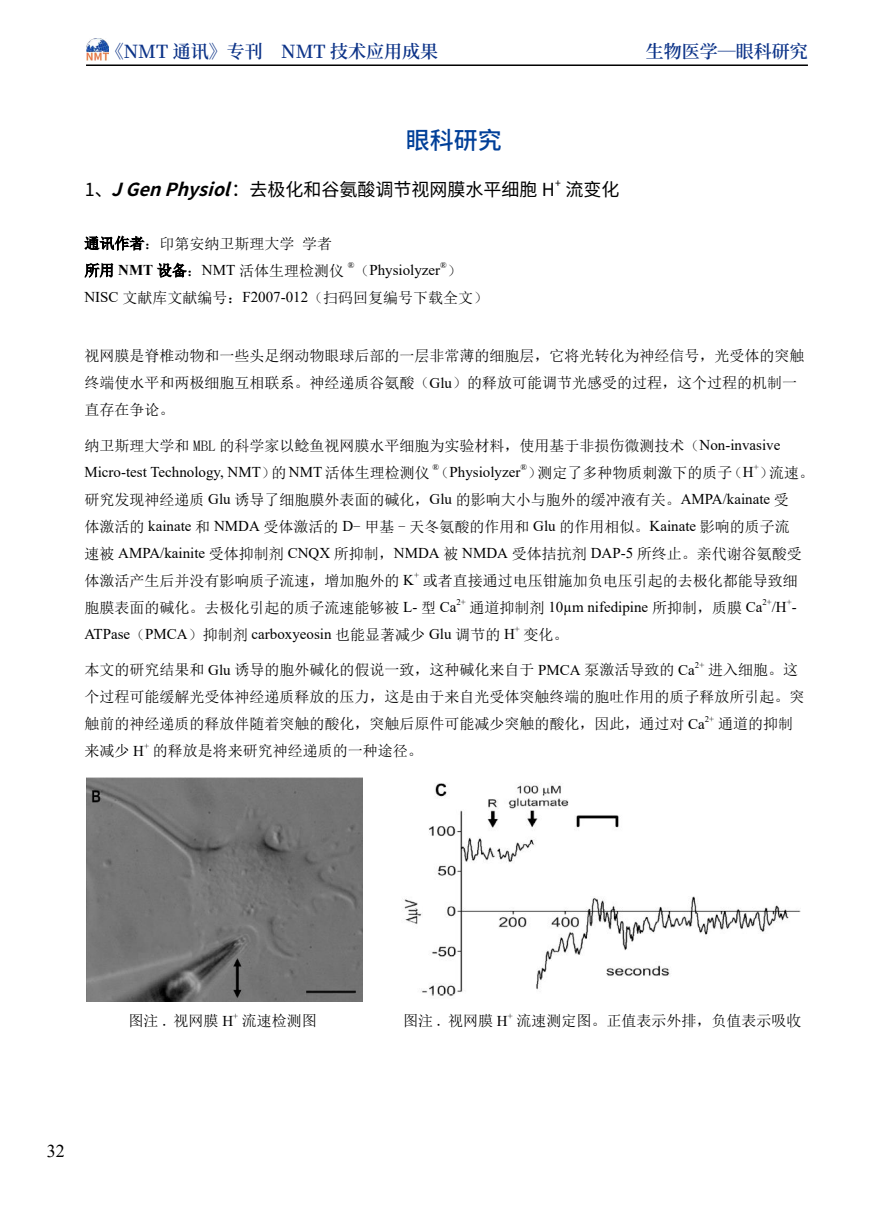
<style>
.page{position:relative;width:893px;height:1212px;background:#fff}
.page>*{position:absolute;margin:0;border:0;box-sizing:border-box;transform-origin:0 0}
.t1{font:500 24px "Noto Sans Hans";color:#003f98}
.t2{font:18px "Source Han Sans SC";color:#000}
.t3{font:600 18px "Source Han Serif CN";color:#0c3388}
.t4{font:18px "Times New Roman";color:#000}
.t5{font:15px/27px "Sim Sun";color:#000}
.t6{font:15px "Times New Roman";color:#000}
.t7{font:10.5px "Source Han Sans SC";color:#000}
.t8{font:8.7px "Times New Roman";color:#000}
.s1{font-family:"Noto Sans Hans"}
.s2{font-family:"Noto Sans Hans";font-weight:700;font-style:italic}
.s3{font-family:"Times New Roman";font-weight:700}
.s4{font-family:"Times New Roman"}
.s5{font-family:"Sim Sun"}
</style>
<div class="page">
<hr style="left:86px;top:64px;width:722px;height:2px;background:#000">
<img style="left:86px;top:38px;width:22px;height:22px">
<img style="left:86px;top:777px;width:277px;height:224px">
<img style="left:404px;top:783px;width:397px;height:214px">
<svg style="left:84px;top:235px;width:61px;height:16px"></svg>
<svg style="left:84px;top:263px;width:29px;height:15px"></svg>
<svg style="left:157px;top:263px;width:30px;height:15px"></svg>
<p class="t3" style="left:106px;top:41px;width:334px">《NMT 通讯》专刊 NMT 技术应用成果</p>
<h1 class="t1" style="left:406px;top:126px;width:97px">眼科研究</h1>
<p class="t2" style="left:85px;top:180px;width:472px"><span class="s1">1、</span><span class="s2">JGenPhysiol</span><span class="s1">：</span>去极化和谷氨酸调节视网膜水平细胞 H</p>
<p class="t7" style="left:555px;top:178px;width:7px">+</p>
<p class="t2" style="left:565px;top:180px;width:55px">流变化</p>
<p class="t5" style="left:84px;top:230px;width:261px">通讯作者：印第安纳卫斯理大学 学者所用 <span class="s3">NMT</span> 设备：<span class="s4">NMT</span> 活体生理检测仪</p>
<p class="t8" style="left:440px;top:259px;width:8px">®</p>
<p class="t5" style="left:84px;top:284px;width:405px"><span class="s4">NISC</span> 文献库文献编号：<span class="s4">F2007-012</span>（扫码回复编号下载全文）</p>
<p class="t8" style="left:348px;top:259px;width:8px">®</p>
<p class="t6" style="left:354px;top:260px;width:109px"><span class="s5">（</span>Physiolyzer <span class="s5">）</span></p>
<p class="t3" style="left:646px;top:41px;width:164px">生物医学—眼科研究</p>
<p class="t5" style="left:84px;top:342px;width:721px">视网膜是脊椎动物和一些头足纲动物眼球后部的一层非常薄的细胞层，它将光转化为神经信号，光受体的突触终端使水平和两极细胞互相联系。神经递质谷氨酸（<span class="s4">Glu</span>）的释放可能调节光感受的过程，这个过程的机制一直存在争论。</p>
<p class="t5" style="left:84px;top:432px;width:697px">纳卫斯理大学和 MBL 的科学家以鲶鱼视网膜水平细胞为实验材料，使用基于非损伤微测技术（<span class="s4">Non-invasive</span></p>
<p class="t6" style="left:84px;top:462px;width:731px">Micro-test Technology, NMT<span class="s5">）的</span> NMT <span class="s5">活体生理检测仪（</span>Physiolyzer <span class="s5">）测定了多种物质刺激下的质子（</span>H <span class="s5">）流速。</span></p>
<p class="t8" style="left:432px;top:461px;width:8px">®</p>
<p class="t8" style="left:520px;top:461px;width:8px">®</p>
<p class="t8" style="left:754px;top:461px;width:6px">+</p>
<p class="t5" style="left:84px;top:486px;width:707px">研究发现神经递质 <span class="s4">Glu</span> 诱导了细胞膜外表面的碱化，<span class="s4">Glu</span> 的影响大小与胞外的缓冲液有关。<span class="s4">AMPA/kainate</span> 受体激活的 <span class="s4">kainate</span> 和 <span class="s4">NMDA</span> 受体激活的 <span class="s4">D</span>- 甲基 - 天冬氨酸的作用和 <span class="s4">Glu</span> 的作用相似。<span class="s4">Kainate</span> 影响的质子流</p>
<p class="t6" style="left:84px;top:543px;width:719px"><span class="s5">速被</span> AMPA/kainite <span class="s5">受体抑制剂</span> CNQX <span class="s5">所抑制，</span>NMDA <span class="s5">被</span> NMDA <span class="s5">受体拮抗剂</span> DAP-5 <span class="s5">所终止。亲代谢谷氨酸受</span></p>
<p class="t5" style="left:84px;top:567px;width:331px">体激活产生后并没有影响质子流速，增加胞外的 <span class="s4">K</span></p>
<p class="t8" style="left:414px;top:569px;width:6px">+</p>
<p class="t5" style="left:84px;top:567px;width:715px;text-indent:338px">或者直接通过电压钳施加负电压引起的去极化都能导致细胞膜表面的碱化。去极化引起的质子流速能够被 <span class="s4">L-</span> 型 <span class="s4">Ca</span></p>
<p class="t8" style="left:457px;top:596px;width:11px">2+</p>
<p class="t6" style="left:470px;top:597px;width:294px"><span class="s5">通道抑制剂</span> 10µm nifedipine <span class="s5">所抑制，质膜</span> Ca</p>
<p class="t8" style="left:762px;top:596px;width:11px">2+</p>
<p class="t6" style="left:772px;top:597px;width:26px">/H -</p>
<p class="t8" style="left:787px;top:596px;width:6px">+</p>
<p class="t6" style="left:84px;top:624px;width:432px">ATPase<span class="s5">（</span>PMCA<span class="s5">）抑制剂</span> carboxyeosin <span class="s5">也能显著减少</span> Glu <span class="s5">调节的</span> H</p>
<p class="t8" style="left:515px;top:623px;width:6px">+</p>
<p class="t5" style="left:524px;top:621px;width:46px">变化。</p>
<p class="t5" style="left:84px;top:656px;width:612px">本文的研究结果和 <span class="s4">Glu</span> 诱导的胞外碱化的假说一致，这种碱化来自于 <span class="s4">PMCA</span> 泵激活导致的 <span class="s4">Ca</span></p>
<p class="t8" style="left:695px;top:659px;width:11px">2+</p>
<p class="t5" style="left:84px;top:656px;width:721px;text-indent:623px">进入细胞。这个过程可能缓解光受体神经递质释放的压力，这是由于来自光受体突触终端的胞吐作用的质子释放所引起。突触前的神经递质的释放伴随着突触的酸化，突触后原件可能减少突触的酸化，因此，通过对 <span class="s4">Ca</span></p>
<p class="t8" style="left:705px;top:713px;width:11px">2+</p>
<p class="t5" style="left:718px;top:710px;width:77px">通道的抑制</p>
<p class="t5" style="left:84px;top:737px;width:61px">来减少 <span class="s4">H</span></p>
<p class="t8" style="left:144px;top:740px;width:6px">+</p>
<p class="t5" style="left:153px;top:737px;width:271px">的释放是将来研究神经递质的一种途径。</p>
<p class="t4" style="left:47px;top:1138px;width:19px">32</p>
<p class="t5" style="left:129px;top:1007px;width:106px">图注 . 视网膜 <span class="s4">H</span></p>
<p class="t8" style="left:233px;top:1010px;width:6px">+</p>
<p class="t5" style="left:242px;top:1007px;width:76px">流速检测图</p>
<p class="t5" style="left:403px;top:1007px;width:106px">图注 . 视网膜 <span class="s4">H</span></p>
<p class="t8" style="left:508px;top:1010px;width:6px">+</p>
<p class="t5" style="left:516px;top:1007px;width:287px">流速测定图。正值表示外排，负值表示吸收</p>
</div>
